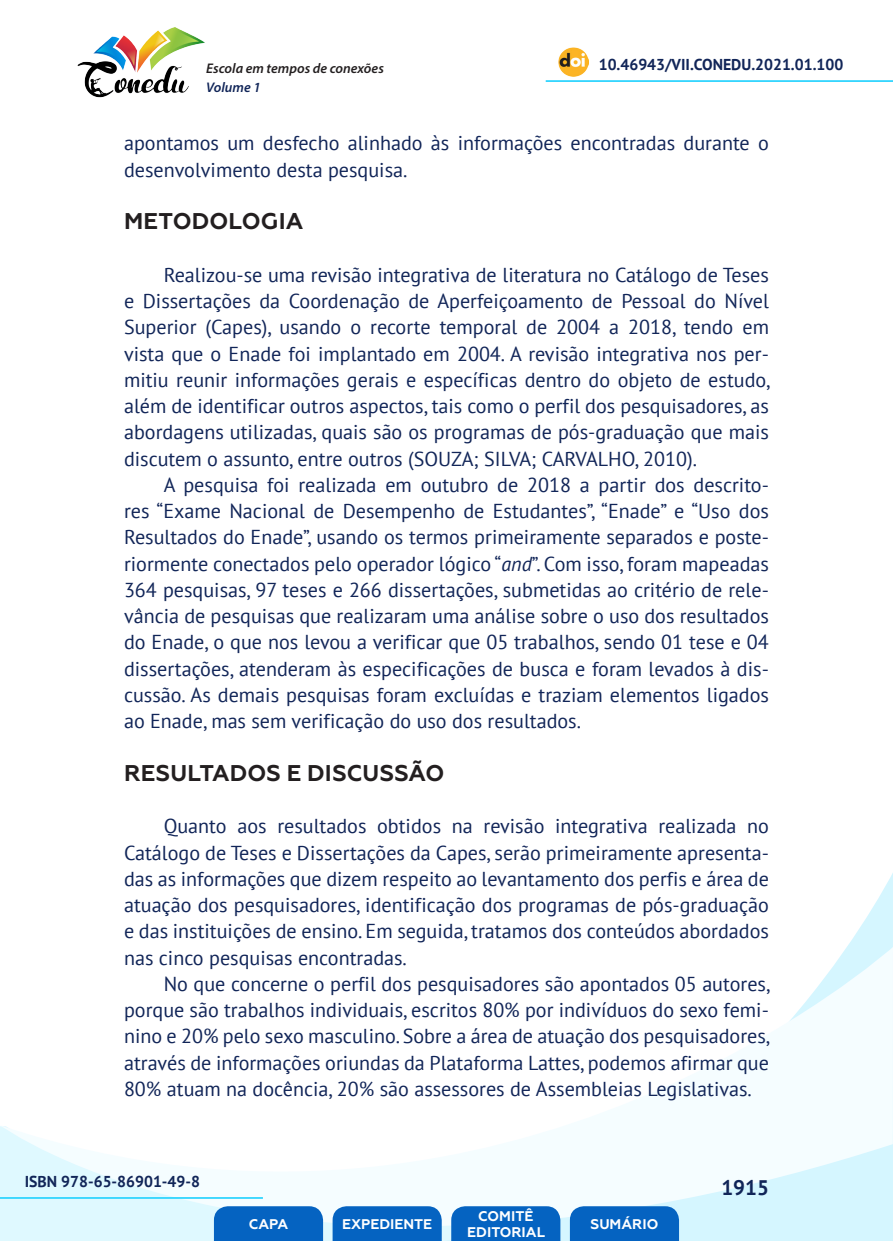
<style>
.page{position:relative;width:893px;height:1241px;background:#fff}
.page>*{position:absolute;margin:0;border:0;box-sizing:border-box;transform-origin:0 0}
._9_SUBTÍTULO_1{font:700 22.75px "Geometria";letter-spacing:.005em;color:#231f20}
.t1{font:700 21px "PT Sans";color:#112558}
._8_CORPO{font:20.12px/26.2px "PT Sans";color:#112558;text-align:justify}
.t2{font:700 15.75px "PT Sans";color:#112558}
.t3{font:700 14px/16.8px "Geometria";color:#fff;text-align:center}
.t4{font:italic 600 14px "Myriad Pro";color:#231f20}
.t5{font:italic 600 14px "Myriad Pro";color:#112558}
.s1{font-style:italic}
</style>
<div class="page">
<svg style="left:848px;top:873px;width:45px;height:73px"></svg>
<svg style="left:0;top:946px;width:893px;height:294px"></svg>
<hr style="left:0;top:1196px;width:263px;height:2px;background:#2dd4fe">
<hr style="left:546px;top:80px;width:347px;height:2px;background:#2dd4fe">
<img style="left:559px;top:47px;width:30px;height:30px">
<img style="left:77px;top:27px;width:128px;height:71px">
<svg style="left:214px;top:1205px;width:109px;height:35px;background:#126bc4"></svg>
<svg style="left:333px;top:1205px;width:109px;height:35px;background:#126bc4"></svg>
<svg style="left:451px;top:1205px;width:109px;height:35px;background:#126bc4"></svg>
<svg style="left:570px;top:1205px;width:109px;height:35px;background:#116bc4"></svg>
<p class="t4" style="left:206px;top:59px;width:179px">Escola em tempos de conexões</p>
<p class="t2" style="left:599px;top:54px;width:246px">10.46943/VII.CONEDU.2021.01.100</p>
<p class="t5" style="left:206px;top:78px;width:56px">Volume 1</p>
<p class="_8_CORPO" style="left:124px;top:130px;width:646px">apontamos um desfecho alinhado às informações encontradas durante o desenvolvimento desta pesquisa.</p>
<p class="_9_SUBTÍTULO_1" style="left:124px;top:208px;width:181px">METODOLOGIA</p>
<p class="_8_CORPO" style="left:124px;top:261px;width:648px;text-indent:40px">Realizou-se uma revisão integrativa de literatura no Catálogo de Teses e Dissertações da Coordenação de Aperfeiçoamento de Pessoal do Nível Superior (Capes), usando o recorte temporal de 2004 a 2018, tendo em vista que o Enade foi implantado em 2004. A revisão integrativa nos per&shy;mitiu reunir informações gerais e específicas dentro do objeto de estudo, além de identificar outros aspectos, tais como o perfil dos pesquisadores, as abordagens utilizadas, quais são os programas de pós-graduação que mais discutem o assunto, entre outros (SOUZA; SILVA; CARVALHO, 2010).</p>
<p class="_8_CORPO" style="left:124px;top:471px;width:646px;text-indent:40px">A pesquisa foi realizada em outubro de 2018 a partir dos descrito&shy;res “Exame Nacional de Desempenho de Estudantes”, “Enade” e “Uso dos Resultados do Enade”, usando os termos primeiramente separados e poste&shy;riormente conectados pelo operador lógico “<span class="s1">and</span>”. Com isso, foram mapeadas 364 pesquisas, 97 teses e 266 dissertações, submetidas ao critério de rele&shy;vância de pesquisas que realizaram uma análise sobre o uso dos resultados do Enade, o que nos levou a verificar que 05 trabalhos, sendo 01 tese e 04 dissertações, atenderam às especificações de busca e foram levados à dis&shy;cussão. As demais pesquisas foram excluídas e traziam elementos ligados ao Enade, mas sem verificação do uso dos resultados.</p>
<p class="_9_SUBTÍTULO_1" style="left:124px;top:759px;width:322px">RESULTADOS E DISCUSSÃO</p>
<p class="_8_CORPO" style="left:124px;top:812px;width:646px;text-indent:40px">Quanto aos resultados obtidos na revisão integrativa realizada no Catálogo de Teses e Dissertações da Capes, serão primeiramente apresenta&shy;das as informações que dizem respeito ao levantamento dos perfis e área de atuação dos pesquisadores, identificação dos programas de pós-graduação e das instituições de ensino. Em seguida, tratamos dos conteúdos abordados nas cinco pesquisas encontradas.</p>
<p class="_8_CORPO" style="left:124px;top:970px;width:648px;text-indent:40px">No que concerne o perfil dos pesquisadores são apontados 05 autores, porque são trabalhos individuais, escritos 80% por indivíduos do sexo femi&shy;nino e 20% pelo sexo masculino. Sobre a área de atuação dos pesquisadores, através de informações oriundas da Plataforma Lattes, podemos afirmar que 80% atuam na docência, 20% são assessores de Assembleias Legislativas.</p>
<p class="t2" style="left:25px;top:1170px;width:177px">ISBN 978-65-86901-49-8</p>
<p class="t3" style="left:249px;top:1215px;width:41px">CAPA</p>
<p class="t3" style="left:342px;top:1215px;width:92px">EXPEDIENTE</p>
<p class="t3" style="left:467px;top:1207px;width:79px">COMITÊ<br>EDITORIAL</p>
<p class="t3" style="left:590px;top:1215px;width:69px">SUMÁRIO</p>
<p class="t1" style="left:721px;top:1173px;width:49px">1915</p>
</div>
